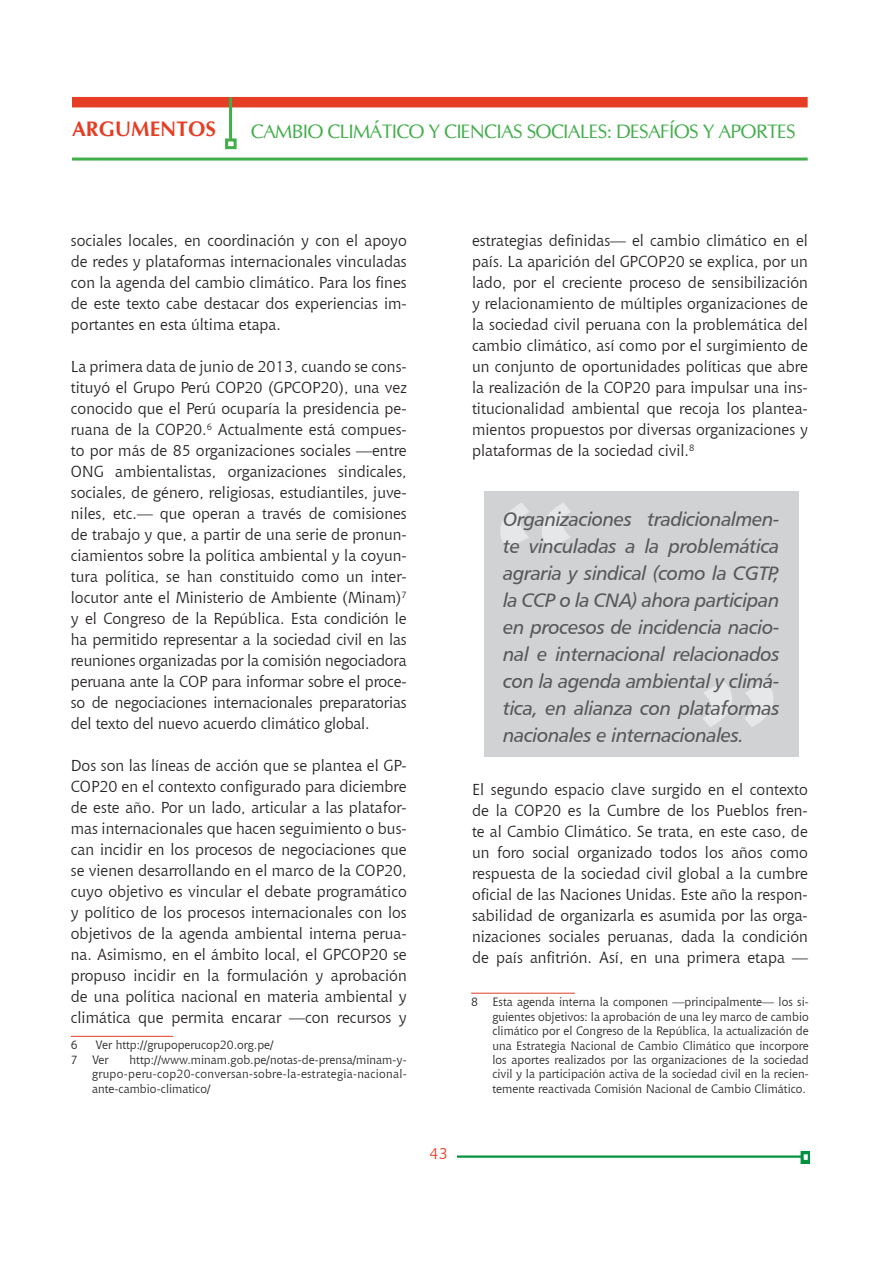
<style>
.page{position:relative;width:893px;height:1263px;background:#fff}
.page>*{position:absolute;margin:0;border:0;box-sizing:border-box;transform-origin:0 0}
.Pies{font:229.95px "Chianti BT";color:#e6e7e9}
.pies2{font:229.95px "Chianti BT";color:#e6e7e9}
.t1{font:700 21px "CG Omega";color:#e53e25}
.Sacada{font:19.5px/27px "Humanist 777 BT Italic B";letter-spacing:-.02em;color:#57585a;text-align:justify}
.Texto_art{font:19.5px "CG Omega";letter-spacing:-.04em;color:#40ae49}
.Texto_art-2{font:15.75px/21px "Chianti BT";color:#231f20;text-align:justify}
.t2{font:15.75px "Chianti BT";color:#e53e25}
.Pies-2{font:12px/14.4px "Chianti BT";color:#231f20;text-align:justify}
.pies2-2{font:12px/14.4px "Chianti BT";letter-spacing:.02em;color:#231f20;text-align:justify}
</style>
<div class="page">
<img style="left:457px;top:1151px;width:353px;height:12px">
<div style="left:72px;top:97px;width:736px;height:10px;background:#e53e25"></div>
<hr style="left:229px;top:97px;width:3px;height:42px;background:#40ae49">
<div style="left:225px;top:138px;width:12px;height:11px;border:3px solid #40ae49"></div>
<hr style="left:72px;top:158px;width:736px;height:3px;background:#40ae49">
<hr style="left:471px;top:993px;width:104px;height:1px;background:#e53e25">
<hr style="left:71px;top:1036px;width:102px;height:1px;background:#e53e25">
<div style="left:484px;top:491px;width:314px;height:266px;background:#d1d2d4"></div>
<svg style="left:500px;top:503px;width:71px;height:45px"></svg>
<svg style="left:703px;top:682px;width:71px;height:45px"></svg>
<h2 class="t1" style="left:72px;top:116px;width:146px">ARGUMENTOS</h2>
<p class="Texto_art" style="left:251px;top:120px;width:546px">CAMBIO CLIMÁTICO Y CIENCIAS SOCIALES: DESAFÍOS Y APORTES</p>
<p class="Texto_art-2" style="left:71px;top:229px;width:337px">sociales locales, en coordinación y con el apoyo de redes y plataformas internacionales vinculadas con la agenda del cambio climático. Para los fines de este texto cabe destacar dos experiencias im&shy;portantes en esta última etapa.</p>
<p class="Texto_art-2" style="left:71px;top:355px;width:337px">La primera data de junio de 2013, cuando se cons&shy;tituyó el Grupo Perú COP20 (GPCOP20), una vez conocido que el Perú ocuparía la presidencia pe&shy;ruana de la COP20.<sup>6</sup> Actualmente está compues&shy;to por más de 85 organizaciones sociales —entre ONG ambientalistas, organizaciones sindicales, sociales, de género, religiosas, estudiantiles, juve&shy;niles, etc.— que operan a través de comisiones de trabajo y que, a partir de una serie de pronun&shy;ciamientos sobre la política ambiental y la coyun&shy;tura política, se han constituido como un inter&shy;locutor ante el Ministerio de Ambiente (Minam)<sup>7 </sup>y el Congreso de la República. Esta condición le ha permitido representar a la sociedad civil en las reuniones organizadas por la comisión negociadora peruana ante la COP para informar sobre el proce&shy;so de negociaciones internacionales preparatorias del texto del nuevo acuerdo climático global.</p>
<p class="Texto_art-2" style="left:71px;top:754px;width:337px">Dos son las líneas de acción que se plantea el GP-COP20 en el contexto configurado para diciembre de este año. Por un lado, articular a las platafor&shy;mas internacionales que hacen seguimiento o bus&shy;can incidir en los procesos de negociaciones que se vienen desarrollando en el marco de la COP20, cuyo objetivo es vincular el debate programático y político de los procesos internacionales con los objetivos de la agenda ambiental interna perua&shy;na. Asimismo, en el ámbito local, el GPCOP20 se propuso incidir en la formulación y aprobación de una política nacional en materia ambiental y climática que permita encarar —con recursos y</p>
<p class="Pies-2" style="left:71px;top:1038px;width:8px">6</p>
<p class="Pies-2" style="left:96px;top:1038px;width:180px">Ver http://grupoperucop20.org.pe/</p>
<p class="pies2-2" style="left:71px;top:1052px;width:39px">7 Ver</p>
<p class="pies2-2" style="left:92px;top:1052px;width:316px;text-indent:37px">http://www.minam.gob.pe/notas-de-prensa/minam-y&shy;grupo-peru-cop20-conversan-sobre-la-estrategia-nacional&shy;ante-cambio-climatico/</p>
<p class="t2" style="left:430px;top:1142px;width:20px">43</p>
<p class="Texto_art-2" style="left:472px;top:229px;width:337px">estrategias definidas— el cambio climático en el país. La aparición del GPCOP20 se explica, por un lado, por el creciente proceso de sensibilización y relacionamiento de múltiples organizaciones de la sociedad civil peruana con la problemática del cambio climático, así como por el surgimiento de un conjunto de oportunidades políticas que abre la realización de la COP20 para impulsar una ins&shy;titucionalidad ambiental que recoja los plantea&shy;mientos propuestos por diversas organizaciones y plataformas de la sociedad civil.<sup>8</sup></p>
<p class="Pies" style="left:480px;top:433px;width:111px">“</p>
<p class="Sacada" style="left:503px;top:505px;width:278px">Organizaciones tradicionalmen&shy;te vinculadas a la problemática agraria y sindical (como la CGTP, la CCP o la CNA) ahora participan en procesos de incidencia nacio&shy;nal e internacional relacionados con la agenda ambiental y climá&shy;tica, en alianza con plataformas nacionales e internacionales.</p>
<p class="pies2" style="left:684px;top:612px;width:111px">”</p>
<p class="Texto_art-2" style="left:472px;top:778px;width:337px">El segundo espacio clave surgido en el contexto de la COP20 es la Cumbre de los Pueblos fren&shy;te al Cambio Climático. Se trata, en este caso, de un foro social organizado todos los años como respuesta de la sociedad civil global a la cumbre oficial de las Naciones Unidas. Este año la respon&shy;sabilidad de organizarla es asumida por las orga&shy;nizaciones sociales peruanas, dada la condición de país anfitrión. Así, en una primera etapa —</p>
<p class="Pies-2" style="left:492px;top:994px;width:318px;text-indent:-21px">8 Esta agenda interna la componen —principalmente— los si&shy;guientes objetivos: la aprobación de una ley marco de cambio climático por el Congreso de la República, la actualización de una Estrategia Nacional de Cambio Climático que incorpore los aportes realizados por las organizaciones de la sociedad civil y la participación activa de la sociedad civil en la recien&shy;temente reactivada Comisión Nacional de Cambio Climático.</p>
</div>
